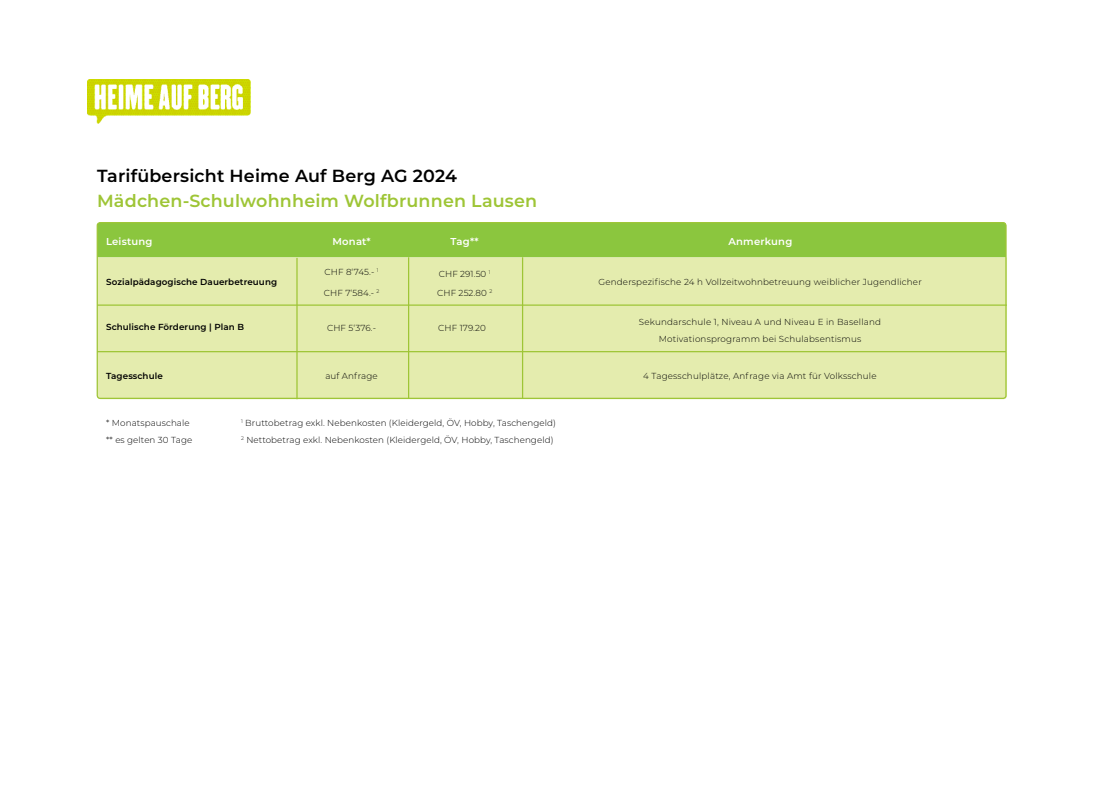
<style>
.page{position:relative;width:1105px;height:797px;background:#fff}
.page>*{position:absolute;margin:0;border:0;box-sizing:border-box;transform-origin:0 0}
.t1{font:600 17.5px "Montserrat";letter-spacing:.01em;color:#9ec536}
.t2{font:600 17.5px "Montserrat";letter-spacing:.01em;color:#000}
.t3{font:600 10px "Montserrat";letter-spacing:.02em;color:#fff}
.t4{font:300 8.75px/17.5px "Montserrat";letter-spacing:.01em;color:#000;text-align:center}
.t5{font:600 8.75px "Montserrat";letter-spacing:.01em;color:#000}
</style>
<div class="page">
<img style="left:87px;top:79px;width:163px;height:45px">
<div style="left:99px;top:222px;width:907px;height:35px;background:#8bc63e"></div>
<div style="left:97px;top:257px;width:910px;height:142px;background:#e4ecae"></div>
<div style="left:97px;top:222px;width:909px;height:177px;border:1px solid #9ec536;border-radius:3px"></div>
<hr style="left:97px;top:304px;width:910px;height:2px;background:#9ec536">
<hr style="left:296px;top:258px;width:2px;height:141px;background:#9ec536">
<hr style="left:408px;top:257px;width:1px;height:141px;background:#9ec536">
<hr style="left:522px;top:257px;width:1px;height:141px;background:#9ec536">
<hr style="left:97px;top:351px;width:909px;height:1px;background:#9ec536">
<h1 class="t2" style="left:97px;top:163px;width:361px">Tarifübersicht Heime Auf Berg AG 2024</h1>
<h1 class="t1" style="left:97px;top:188px;width:442px">Mädchen-Schulwohnheim Wolfbrunnen Lausen</h1>
<p class="t3" style="left:106px;top:235px;width:48px">Leistung</p>
<p class="t3" style="left:333px;top:235px;width:40px">Monat*</p>
<p class="t5" style="left:106px;top:276px;width:173px">Sozialpädagogische Dauerbetreuung</p>
<p class="t3" style="left:451px;top:234px;width:30px">Tag**</p>
<p class="t3" style="left:728px;top:235px;width:65px">Anmerkung</p>
<p class="t4" style="left:325px;top:263px;width:56px">CHF 8‘745.- <sup>1</sup></p>
<p class="t4" style="left:439px;top:265px;width:53px">CHF 291.50 <sup>1</sup></p>
<p class="t4" style="left:437px;top:284px;width:57px">CHF 252.80 <sup>2</sup></p>
<p class="t4" style="left:598px;top:273px;width:325px">Genderspezifische 24 h Vollzeitwohnbetreuung weiblicher Jugendlicher</p>
<p class="t4" style="left:324px;top:284px;width:57px">CHF 7‘584.- <sup>2</sup></p>
<p class="t5" style="left:106px;top:320px;width:140px">Schulische Förderung | Plan B</p>
<p class="t5" style="left:106px;top:370px;width:58px">Tagesschule</p>
<p class="t4" style="left:327px;top:318px;width:50px">CHF 5‘376.-</p>
<p class="t4" style="left:325px;top:367px;width:54px">auf Anfrage</p>
<p class="t4" style="left:438px;top:318px;width:49px">CHF 179.20</p>
<p class="t4" style="left:639px;top:313px;width:244px">Sekundarschule 1, Niveau A und Niveau E in Baselland<br>Motivationsprogramm bei Schulabsentismus</p>
<p class="t4" style="left:643px;top:367px;width:235px">4 Tagesschulplätze, Anfrage via Amt für Volksschule</p>
<p class="t4" style="left:106px;top:414px;width:85px">* Monatspauschale</p>
<p class="t4" style="left:241px;top:414px;width:316px"><sup>1</sup> Bruttobetrag exkl. Nebenkosten (Kleidergeld, ÖV, Hobby, Taschengeld)</p>
<p class="t4" style="left:106px;top:431px;width:88px">** es gelten 30 Tage</p>
<p class="t4" style="left:241px;top:431px;width:314px"><sup>2</sup> Nettobetrag exkl. Nebenkosten (Kleidergeld, ÖV, Hobby, Taschengeld)</p>
</div>
